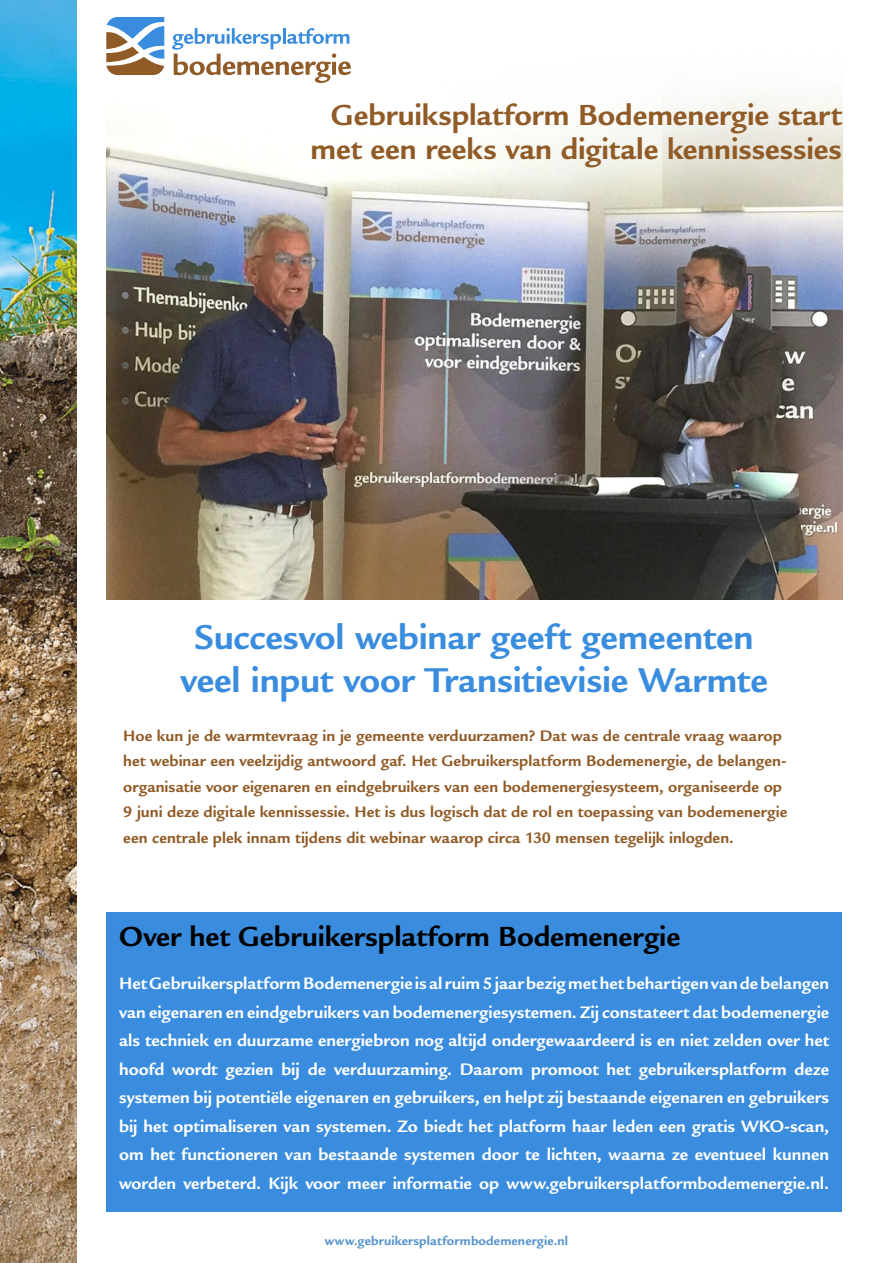
<style>
.page{position:relative;width:893px;height:1263px;background:#fff}
.page>*{position:absolute;margin:0;border:0;box-sizing:border-box;transform-origin:0 0}
.t1{font:700 37.5px/43.5px "Legacy Sans Std";letter-spacing:-.005em;color:#3a8dde;text-align:center}
.t2{font:700 31.5px/34.5px "Legacy Sans Std";color:#905b27;text-align:right}
.t3{font:700 30px "Legacy Sans Std";color:#000}
.t4{font:700 18px/28.5px "Legacy Sans Std";color:#fff;text-align:justify}
.t5{font:700 16.5px/25.5px "Legacy Sans Std";letter-spacing:.005em;color:#905b27}
.t6{font:700 13.5px "Legacy Sans Std";letter-spacing:.01em;color:#5392cd}
</style>
<div class="page">
<img style="left:0;top:0;width:77px;height:1263px">
<img style="left:106px;top:92px;width:737px;height:508px">
<svg style="left:106px;top:17px;width:59px;height:58px"></svg>
<svg style="left:172px;top:28px;width:179px;height:55px"></svg>
<div style="left:106px;top:912px;width:736px;height:300px;background:#3a8dde"></div>
<h2 class="t2" style="left:311px;top:98px;width:533px">Gebruiksplatform Bodemenergie start met een reeks van digitale kennissessies</h2>
<h1 class="t1" style="left:181px;top:616px;width:589px">Succesvol webinar geeft gemeenten veel input voor Transitievisie Warmte</h1>
<p class="t5" style="left:123px;top:723px;width:665px">Hoe kun je de warmtevraag in je gemeente verduurzamen? Dat was de centrale vraag waarop het webinar een veelzijdig antwoord gaf. Het Gebruikersplatform Bodemenergie, de belangen&shy;organisatie voor eigenaren en eindgebruikers van een bodemenergiesysteem, organiseerde op 9 juni deze digitale kennissessie. Het is dus logisch dat de rol en toepassing van bodemenergie een centrale plek innam tijdens dit webinar waarop circa 130 mensen tegelijk inlogden.</p>
<h3 class="t3" style="left:119px;top:919px;width:563px">Over het Gebruikersplatform Bodemenergie</h3>
<p class="t4" style="left:119px;top:969px;width:712px">Het Gebruikersplatform Bodemenergie is al ruim 5 jaar bezig met het behartigen van de belangen van eigenaren en eindgebruikers van bodemenergiesystemen. Zij constateert dat bodemenergie als techniek en duurzame energiebron nog altijd ondergewaardeerd is en niet zelden over het hoofd wordt gezien bij de verduurzaming. Daarom promoot het gebruikersplatform deze systemen bij potentiële eigenaren en gebruikers, en helpt zij bestaande eigenaren en gebruikers bij het optimaliseren van systemen. Zo biedt het platform haar leden een gratis WKO-scan, om het functioneren van bestaande systemen door te lichten, waarna ze eventueel kunnen worden verbeterd. Kijk voor meer informatie op www.gebruikersplatformbodemenergie.nl.</p>
<p class="t6" style="left:325px;top:1233px;width:245px">www.gebruikersplatformbodemenergie.nl</p>
</div>
